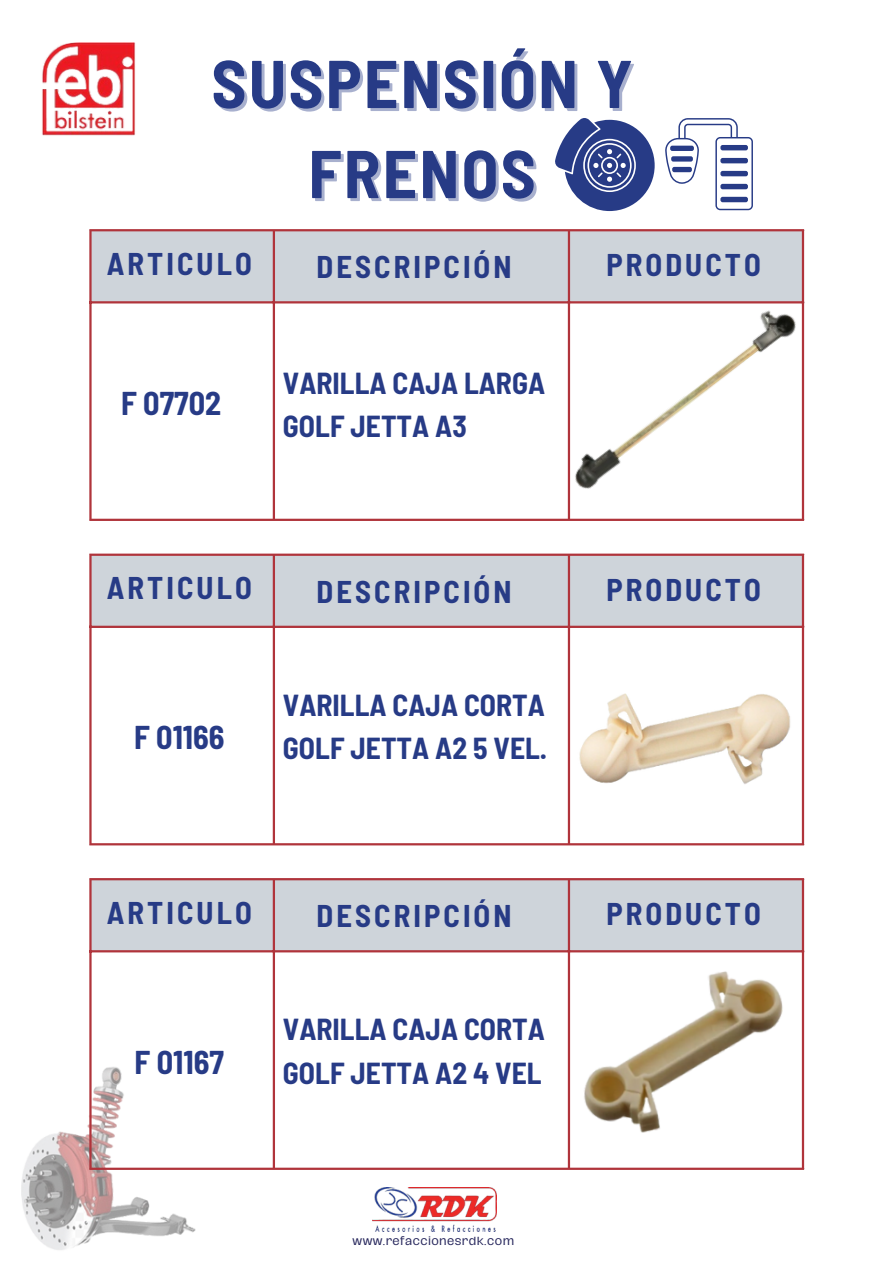
<style>
.page{position:relative;width:893px;height:1264px;background:#fff}
.page>*{position:absolute;margin:0;border:0;box-sizing:border-box;transform-origin:0 0}
.t1{font:700 semi-condensed 67.35px "Barlow";letter-spacing:.035em;color:#273b86}
.t2{font:700 semi-condensed 32.25px "Barlow";color:#273b86}
.t3{font:700 semi-condensed 30.75px "Barlow";letter-spacing:.1em;color:#273b86}
.t4{font:700 semi-condensed 29.7px/43.5px "Barlow";color:#273b86}
.t5{font:10.8px "Hagrid Text";letter-spacing:.04em;color:#29295e}
</style>
<div class="page">
<div style="left:92px;top:231px;width:709px;height:70px;background:#ced4da"></div>
<hr style="left:89px;top:231px;width:3px;height:287px;background:#b0343b">
<hr style="left:273px;top:231px;width:2px;height:287px;background:#b0343b">
<hr style="left:567px;top:231px;width:3px;height:287px;background:#b0343b">
<hr style="left:801px;top:231px;width:3px;height:287px;background:#b0343b">
<hr style="left:89px;top:229px;width:715px;height:2px;background:#b0343b">
<hr style="left:89px;top:301px;width:715px;height:2px;background:#b0343b">
<hr style="left:89px;top:518px;width:715px;height:3px;background:#b0343b">
<img style="left:42px;top:42px;width:94px;height:94px">
<img style="left:372px;top:1187px;width:124px;height:44px">
<div style="left:92px;top:556px;width:709px;height:69px;background:#ced4da"></div>
<hr style="left:89px;top:556px;width:3px;height:287px;background:#b0343b">
<hr style="left:273px;top:556px;width:2px;height:287px;background:#b0343b">
<hr style="left:567px;top:556px;width:3px;height:287px;background:#b0343b">
<hr style="left:801px;top:556px;width:3px;height:287px;background:#b0343b">
<hr style="left:89px;top:553px;width:715px;height:3px;background:#b0343b">
<hr style="left:89px;top:625px;width:715px;height:3px;background:#b0343b">
<hr style="left:89px;top:843px;width:715px;height:2px;background:#b0343b">
<img style="left:21px;top:1067px;width:180px;height:183px">
<div style="left:92px;top:880px;width:709px;height:70px;background:#ced4da"></div>
<hr style="left:89px;top:880px;width:3px;height:287px;background:#b0343b">
<hr style="left:273px;top:880px;width:2px;height:287px;background:#b0343b">
<hr style="left:567px;top:880px;width:3px;height:287px;background:#b0343b">
<hr style="left:801px;top:880px;width:3px;height:287px;background:#b0343b">
<hr style="left:89px;top:878px;width:715px;height:2px;background:#b0343b">
<hr style="left:89px;top:950px;width:715px;height:2px;background:#b0343b">
<hr style="left:89px;top:1167px;width:715px;height:2px;background:#b0343b">
<svg style="left:555px;top:118px;width:99px;height:93px"></svg>
<svg style="left:665px;top:118px;width:87px;height:92px"></svg>
<div style="left:720px;top:145px;width:27px;height:5px;background:#273b86;border-radius:2px"></div>
<div style="left:720px;top:158px;width:27px;height:5px;background:#273b86;border-radius:2px"></div>
<div style="left:720px;top:171px;width:27px;height:5px;background:#273b86;border-radius:2px"></div>
<div style="left:720px;top:184px;width:27px;height:5px;background:#273b86;border-radius:2px"></div>
<div style="left:720px;top:197px;width:27px;height:5px;background:#273b86;border-radius:2px"></div>
<img style="left:542px;top:281px;width:263px;height:239px">
<img style="left:579px;top:693px;width:212px;height:91px">
<img style="left:567px;top:956px;width:235px;height:191px">
<h2 class="t1" style="left:211px;top:41px;width:423px">SUSPENSIÓN Y</h2>
<h2 class="t3" style="left:107px;top:244px;width:147px">ARTICULO</h2>
<h2 class="t1" style="left:308px;top:131px;width:229px">FRENOS</h2>
<h2 class="t3" style="left:316px;top:247px;width:196px">DESCRIPCIÓN</h2>
<h2 class="t3" style="left:606px;top:245px;width:156px">PRODUCTO</h2>
<h2 class="t2" style="left:121px;top:383px;width:102px">F 07702</h2>
<p class="t4" style="left:283px;top:360px;width:264px">VARILLA CAJA LARGA<br>GOLF JETTA A3</p>
<h2 class="t3" style="left:107px;top:568px;width:147px">ARTICULO</h2>
<h2 class="t3" style="left:316px;top:572px;width:196px">DESCRIPCIÓN</h2>
<h2 class="t3" style="left:606px;top:570px;width:156px">PRODUCTO</h2>
<h2 class="t2" style="left:134px;top:716px;width:92px">F 01166</h2>
<p class="t4" style="left:283px;top:682px;width:266px">VARILLA CAJA CORTA<br>GOLF JETTA A2 5 VEL.</p>
<h2 class="t3" style="left:107px;top:893px;width:147px">ARTICULO</h2>
<h2 class="t3" style="left:316px;top:896px;width:196px">DESCRIPCIÓN</h2>
<h2 class="t3" style="left:606px;top:894px;width:156px">PRODUCTO</h2>
<p class="t2" style="left:135px;top:1041px;width:91px">F 01167</p>
<h2 class="t4" style="left:283px;top:1006px;width:263px">VARILLA CAJA CORTA<br>GOLF JETTA A2 4 VEL</h2>
<p class="t5" style="left:352px;top:1235px;width:163px">www.refaccionesrdk.com</p>
</div>
